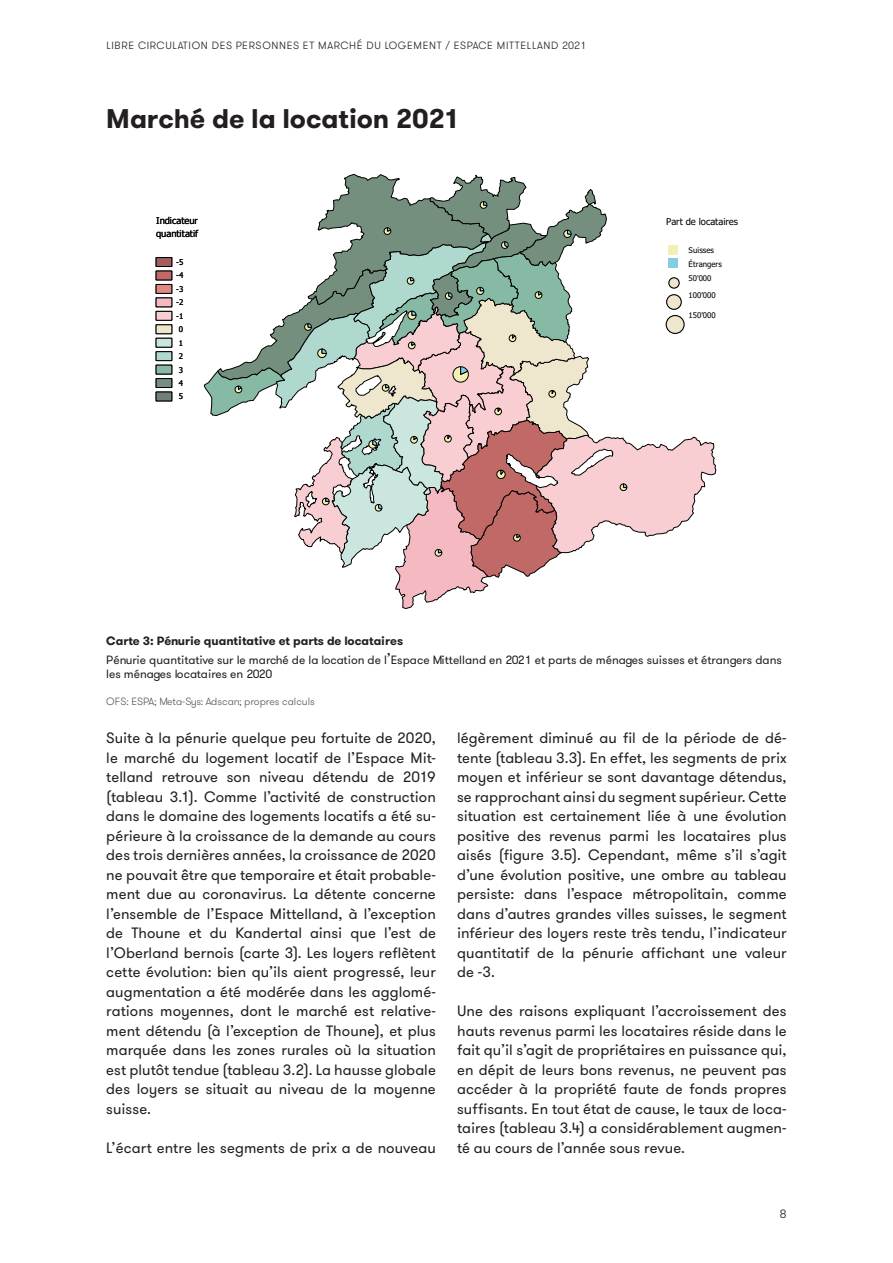
<style>
.page{position:relative;width:893px;height:1263px;background:#fff}
.page>*{position:absolute;margin:0;border:0;box-sizing:border-box;transform-origin:0 0}
.Titel{font:700 27px "GT Walsheim";letter-spacing:-.005em;color:#231f20}
.Lauftext{font:15px/19.5px "GT Walsheim";letter-spacing:.005em;color:#231f20;text-align:justify}
.Bildquelle{font:12px/14.4px "GT Walsheim";color:#231f20}
.Bildquelle-2{font:700 12px "GT Walsheim";color:#231f20}
.t1{font:300 12px "GT Walsheim";color:#231f20}
.t2{font:300 10.5px "GT Walsheim";letter-spacing:.065em;color:#231f20}
.Bildquelle-3{font:300 10.5px "GT Walsheim";color:#57585a}
.t3{font:9.45px/13.6px "Tahoma";color:#000}
.t4{font:7.8px/13.5px "Tahoma";letter-spacing:-.005em;color:#000;text-align:center}
.s1{font-size:15px}
</style>
<div class="page">
<div style="left:156px;top:257px;width:16px;height:10px;background:#a45e5e;border:1px solid #000"></div>
<div style="left:156px;top:271px;width:16px;height:9px;background:#c16966"></div>
<div style="left:156px;top:284px;width:16px;height:10px;background:#e18885;border:1px solid #000"></div>
<div style="left:156px;top:298px;width:16px;height:9px;background:#f5bac1"></div>
<div style="left:156px;top:311px;width:16px;height:10px;background:#f8ced2;border:1px solid #000"></div>
<div style="left:156px;top:324px;width:16px;height:10px;background:#eee7cd;border:1px solid #000"></div>
<div style="left:156px;top:338px;width:16px;height:9px;background:#cbe6df;border:1px solid #000"></div>
<div style="left:156px;top:351px;width:16px;height:10px;background:#afd9cf;border:1px solid #000"></div>
<div style="left:156px;top:365px;width:16px;height:9px;background:#86baa5"></div>
<div style="left:156px;top:378px;width:16px;height:10px;background:#758f7e;border:1px solid #000"></div>
<div style="left:156px;top:392px;width:16px;height:9px;background:#718078;border:1px solid #000"></div>
<svg style="left:204px;top:174px;width:512px;height:435px"></svg>
<svg style="left:669px;top:278px;width:10px;height:10px"></svg>
<div style="left:668px;top:277px;width:12px;height:12px;border:1px solid #000;border-radius:50%"></div>
<div style="left:667px;top:295px;width:14px;height:14px;background:#eee7cd;border-radius:50%"></div>
<div style="left:666px;top:294px;width:16px;height:16px;border:1px solid #000;border-radius:50%"></div>
<div style="left:666px;top:315px;width:18px;height:18px;background:#eee7cd;border-radius:50%"></div>
<div style="left:666px;top:315px;width:19px;height:19px;border:1px solid #000;border-radius:50%"></div>
<p class="t2" style="left:106px;top:39px;width:482px">LIBRE CIRCULATION DES PERSONNES ET MARCHÉ DU LOGEMENT / ESPACE MITTELLAND 2021</p>
<p class="Titel" style="left:106px;top:101px;width:355px">Marché de la location 2021</p>
<p class="t3" style="left:156px;top:213px;width:44px">Indicateur quantitatif</p>
<p class="t4" style="left:176px;top:255px;width:9px">-5 -4 -3 -2 -1<br>0<br>1<br>2<br>3<br>4<br>5</p>
<p class="t3" style="left:666px;top:215px;width:73px">Part de locataires</p>
<p class="t4" style="left:689px;top:243px;width:35px;text-align:left">Suisses<br>Étrangers<br>50'000</p>
<p class="t4" style="left:689px;top:288px;width:29px">100'000</p>
<p class="t4" style="left:689px;top:309px;width:29px">150'000</p>
<p class="Bildquelle-2" style="left:106px;top:633px;width:298px">Carte 3: Pénurie quantitative et parts de locataires</p>
<p class="Bildquelle" style="left:106px;top:652px;width:677px">Pénurie quantitative sur le marché de la location de l<span class="s1">’</span>Espace Mittelland en 2021 et parts de ménages suisses et étrangers dans les ménages locataires en 2020</p>
<p class="Bildquelle-3" style="left:106px;top:695px;width:210px">OFS: ESPA; Meta-Sys: Adscan; propres calculs</p>
<p class="Lauftext" style="left:106px;top:728px;width:331px">Suite à la pénurie quelque peu fortuite de 2020, le marché du logement locatif de l’Espace Mit&shy;telland retrouve son niveau détendu de 2019 (tableau 3.1). Comme l’activité de construction dans le domaine des logements locatifs a été su&shy;périeure à la croissance de la demande au cours des trois dernières années, la croissance de 2020 ne pouvait être que temporaire et était probable&shy;ment due au coronavirus. La détente concerne l’ensemble de l’Espace Mittelland, à l’exception de Thoune et du Kandertal ainsi que l’est de l’Oberland bernois (carte 3). Les loyers reflètent cette évolution: bien qu’ils aient progressé, leur augmentation a été modérée dans les agglomé&shy;rations moyennes, dont le marché est relative&shy;ment détendu (à l’exception de Thoune), et plus marquée dans les zones rurales où la situation est plutôt tendue (tableau 3.2). La hausse globale des loyers se situait au niveau de la moyenne suisse.</p>
<p class="Lauftext" style="left:106px;top:1138px;width:331px">L’écart entre les segments de prix a de nouveau</p>
<p class="Lauftext" style="left:457px;top:728px;width:331px">légèrement diminué au fil de la période de dé&shy;tente (tableau 3.3). En effet, les segments de prix moyen et inférieur se sont davantage détendus, se rapprochant ainsi du segment supérieur. Cette situation est certainement liée à une évolution positive des revenus parmi les locataires plus aisés (figure 3.5). Cependant, même s’il s’agit d’une évolution positive, une ombre au tableau persiste: dans l’espace métropolitain, comme dans d’autres grandes villes suisses, le segment inférieur des loyers reste très tendu, l’indicateur quantitatif de la pénurie affichant une valeur</p>
<p class="Lauftext" style="left:457px;top:962px;width:39px">de -3.</p>
<p class="Lauftext" style="left:457px;top:1001px;width:331px">Une des raisons expliquant l’accroissement des hauts revenus parmi les locataires réside dans le fait qu’il s’agit de propriétaires en puissance qui, en dépit de leurs bons revenus, ne peuvent pas accéder à la propriété faute de fonds propres suffisants. En tout état de cause, le taux de loca&shy;taires (tableau 3.4) a considérablement augmen&shy;té au cours de l’année sous revue.</p>
<p class="t1" style="left:780px;top:1206px;width:8px">8</p>
</div>
